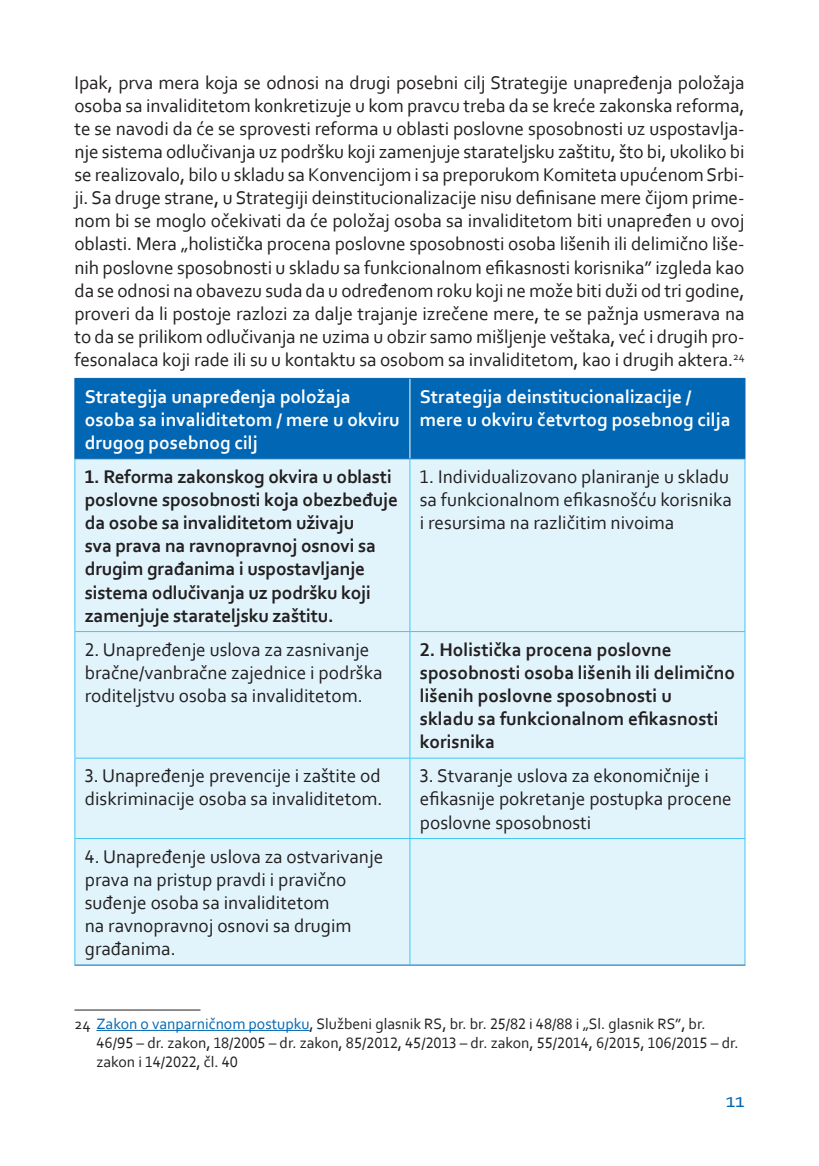
<style>
.page{position:relative;width:819px;height:1166px;background:#fff}
.page>*{position:absolute;margin:0;border:0;box-sizing:border-box;transform-origin:0 0}
.t1{font:21px "Corbel";color:#0166b3}
.t2{font:19.25px/23.1px "Corbel";color:#231f20}
.t3{font:700 19.25px/23.1px "Corbel";letter-spacing:-.01em;color:#231f20}
.t4{font:700 19.25px/23.1px "Corbel";color:#fff}
.t5{font:15.75px/18.9px "Corbel";color:#231f20}
.s1{color:#0166b3}
</style>
<div class="page">
<div style="left:75px;top:379px;width:669px;height:79px;background:#0166b3"></div>
<div style="left:75px;top:459px;width:669px;height:505px;background:#e1f4fc"></div>
<hr style="left:409px;top:459px;width:1px;height:172px;background:#40c7f4">
<hr style="left:74px;top:631px;width:336px;height:1px;background:#40c7f4">
<hr style="left:410px;top:631px;width:335px;height:1px;background:#40c7f4">
<hr style="left:409px;top:632px;width:1px;height:126px;background:#40c7f4">
<hr style="left:74px;top:758px;width:336px;height:1px;background:#40c7f4">
<hr style="left:410px;top:758px;width:335px;height:1px;background:#40c7f4">
<hr style="left:409px;top:758px;width:1px;height:80px;background:#40c7f4">
<hr style="left:74px;top:838px;width:336px;height:1px;background:#40c7f4">
<hr style="left:410px;top:838px;width:335px;height:1px;background:#40c7f4">
<hr style="left:409px;top:839px;width:1px;height:125px;background:#40c7f4">
<hr style="left:74px;top:459px;width:1px;height:172px;background:#40c7f4">
<hr style="left:744px;top:459px;width:1px;height:172px;background:#40c7f4">
<hr style="left:74px;top:632px;width:1px;height:126px;background:#40c7f4">
<hr style="left:744px;top:632px;width:1px;height:126px;background:#40c7f4">
<hr style="left:74px;top:758px;width:1px;height:80px;background:#40c7f4">
<hr style="left:744px;top:758px;width:1px;height:80px;background:#40c7f4">
<hr style="left:74px;top:839px;width:1px;height:125px;background:#40c7f4">
<hr style="left:744px;top:839px;width:1px;height:125px;background:#40c7f4">
<hr style="left:74px;top:378px;width:336px;height:1px;background:#0166b3">
<hr style="left:74px;top:379px;width:1px;height:79px;background:#0166b3">
<hr style="left:410px;top:378px;width:335px;height:1px;background:#0166b3">
<hr style="left:744px;top:379px;width:1px;height:79px;background:#0166b3">
<hr style="left:74px;top:458px;width:336px;height:1px;background:#0166b3">
<hr style="left:410px;top:458px;width:335px;height:1px;background:#0166b3">
<hr style="left:409px;top:379px;width:1px;height:79px;background:#fff">
<hr style="left:74px;top:964px;width:336px;height:1px;background:#0166b3">
<hr style="left:410px;top:964px;width:335px;height:1px;background:#0166b3">
<hr style="left:74px;top:1009px;width:126px;height:1px;background:#231f20">
<hr style="left:96px;top:1030px;width:213px;height:1px;background:#0166b3">
<p class="t2" style="left:74px;top:70px;width:671px;text-align:justify">Ipak, prva mera koja se odnosi na drugi posebni cilj Strategije unapređenja položaja osoba sa invaliditetom konkretizuje u kom pravcu treba da se kreće zakonska reforma, te se navodi da će se sprovesti reforma u oblasti poslovne sposobnosti uz uspostavlja&shy;nje sistema odlučivanja uz podršku koji zamenjuje starateljsku zaštitu, što bi, ukoliko bi se realizovalo, bilo u skladu sa Konvencijom i sa preporukom Komiteta upućenom Srbi&shy;ji. Sa druge strane, u Strategiji deinstitucionalizacije nisu definisane mere čijom prime&shy;nom bi se moglo očekivati da će položaj osoba sa invaliditetom biti unapređen u ovoj oblasti. Mera „holistička procena poslovne sposobnosti osoba lišenih ili delimično liše&shy;nih poslovne sposobnosti u skladu sa funkcionalnom efikasnosti korisnika” izgleda kao da se odnosi na obavezu suda da u određenom roku koji ne može biti duži od tri godine, proveri da li postoje razlozi za dalje trajanje izrečene mere, te se pažnja usmerava na to da se prilikom odlučivanja ne uzima u obzir samo mišljenje veštaka, već i drugih pro&shy;fesonalaca koji rade ili su u kontaktu sa osobom sa invaliditetom, kao i drugih aktera.<sup>24</sup></p>
<p class="t4" style="left:85px;top:384px;width:316px">Strategija unapređenja položaja osoba sa invaliditetom / mere u okviru drugog posebnog cilj</p>
<p class="t4" style="left:420px;top:384px;width:312px">Strategija deinstitucionalizacije / mere u okviru četvrtog posebnog cilja</p>
<p class="t3" style="left:85px;top:464px;width:314px">1. Reforma zakonskog okvira u oblasti poslovne sposobnosti koja obezbeđuje da osobe sa invaliditetom uživaju<br>sva prava na ravnopravnoj osnovi sa drugim građanima i uspostavljanje sistema odlučivanja uz podršku koji zamenjuje starateljsku zaštitu.</p>
<p class="t2" style="left:420px;top:464px;width:314px">1. Individualizovano planiranje u skladu sa funkcionalnom efikasnošću korisnika i resursima na različitim nivoima</p>
<p class="t2" style="left:85px;top:637px;width:299px">2. Unapređenje uslova za zasnivanje bračne/vanbračne zajednice i podrška roditeljstvu osoba sa invaliditetom.</p>
<p class="t3" style="left:420px;top:637px;width:317px">2. Holistička procena poslovne sposobnosti osoba lišenih ili delimično lišenih poslovne sposobnosti u<br>skladu sa funkcionalnom efikasnosti korisnika</p>
<p class="t2" style="left:85px;top:764px;width:299px">3. Unapređenje prevencije i zaštite od diskriminacije osoba sa invaliditetom.</p>
<p class="t2" style="left:420px;top:764px;width:313px">3. Stvaranje uslova za ekonomičnije i efikasnije pokretanje postupka procene poslovne sposobnosti</p>
<p class="t2" style="left:85px;top:844px;width:300px">4. Unapređenje uslova za ostvarivanje prava na pristup pravdi i pravično suđenje osoba sa invaliditetom<br>na ravnopravnoj osnovi sa drugim građanima.</p>
<p class="t5" style="left:96px;top:1014px;width:643px;text-indent:-22px">24 <span class="s1">Zakon o vanparničnom postupku</span>, Službeni glasnik RS, br. br. 25/82 i 48/88 i „Sl. glasnik RS”, br.<br>46/95 – dr. zakon, 18/2005 – dr. zakon, 85/2012, 45/2013 – dr. zakon, 55/2014, 6/2015, 106/2015 – dr. zakon i 14/2022, čl. 40</p>
<p class="t1" style="left:725px;top:1087px;width:20px">11</p>
</div>
